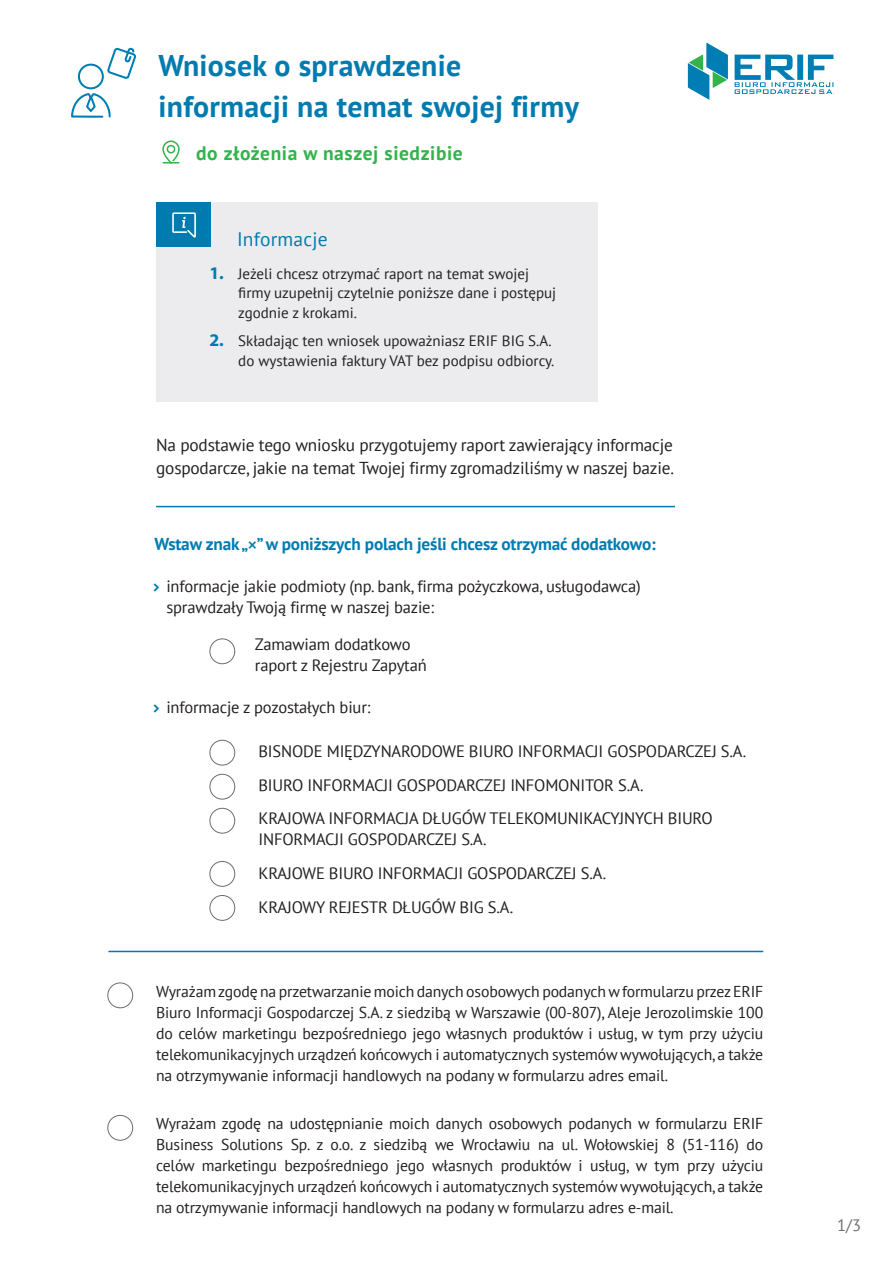
<style>
.page{position:relative;width:893px;height:1263px;background:#fff}
.page>*{position:absolute;margin:0;border:0;box-sizing:border-box;transform-origin:0 0}
.t1{font:700 29.85px/40.3px "PT Sans";letter-spacing:.01em;color:#007bb0}
.t2{font:700 19.5px "PT Sans";letter-spacing:.03em;color:#31b44a}
.t3{font:19.5px "PT Sans";letter-spacing:.01em;color:#007bb0}
.t4{font:17.25px/22.5px "PT Sans";letter-spacing:-.01em;color:#231f20}
.t5{font:700 17.25px "PT Sans";letter-spacing:-.01em;color:#007bb0}
.t6{font:16.5px/33.8px "PT Sans";letter-spacing:-.01em;color:#231f20}
.t7{font:16.5px "PT Sans";color:#6c6d70}
.t8{font:15.75px/21px "PT Sans";letter-spacing:-.01em;color:#231f20;text-align:justify}
.t9{font:15px/19.5px "PT Sans";color:#231f20}
.s1{font-family:"Myriad Pro";font-weight:700;font-size:17.85px;color:#007bb0}
.s2{font-family:"Calibri"}
</style>
<div class="page">
<svg style="left:688px;top:43px;width:40px;height:57px"></svg>
<svg style="left:735px;top:55px;width:98px;height:39px"></svg>
<svg style="left:162px;top:140px;width:18px;height:24px"></svg>
<svg style="left:71px;top:47px;width:66px;height:71px"></svg>
<div style="left:156px;top:202px;width:441px;height:199px;background:#ececee"></div>
<div style="left:156px;top:202px;width:55px;height:45px;background:#007bb0"></div>
<svg style="left:172px;top:212px;width:24px;height:26px"></svg>
<div style="left:210px;top:638px;width:25px;height:26px;border:1px solid #6c6d70;border-radius:50%"></div>
<div style="left:107px;top:982px;width:26px;height:26px;border:1px solid #6c6d70;border-radius:50%"></div>
<div style="left:107px;top:1115px;width:26px;height:25px;border:1px solid #6c6d70;border-radius:50%"></div>
<hr style="left:156px;top:506px;width:519px;height:1px;background:#007bb0">
<hr style="left:108px;top:951px;width:655px;height:1px;background:#007bb0">
<div style="left:210px;top:740px;width:25px;height:25px;border:1px solid #6c6d70;border-radius:50%"></div>
<div style="left:210px;top:774px;width:25px;height:25px;border:1px solid #6c6d70;border-radius:50%"></div>
<div style="left:210px;top:808px;width:25px;height:25px;border:1px solid #6c6d70;border-radius:50%"></div>
<div style="left:210px;top:861px;width:25px;height:26px;border:1px solid #6c6d70;border-radius:50%"></div>
<div style="left:210px;top:895px;width:25px;height:26px;border:1px solid #6c6d70;border-radius:50%"></div>
<h1 class="t1" style="left:158px;top:45px;width:422px">Wniosek o sprawdzenie informacji na temat swojej firmy</h1>
<p class="t2" style="left:196px;top:141px;width:268px">do złożenia w naszej siedzibie</p>
<p class="t3" style="left:237px;top:227px;width:92px">Informacje</p>
<p class="t9" style="left:238px;top:263px;width:319px;text-indent:-29px"><span class="s1">1.</span> Jeżeli chcesz otrzymać raport na temat swojej firmy uzupełnij czytelnie poniższe dane i postępuj zgodnie z krokami.</p>
<p class="t9" style="left:210px;top:331px;width:346px;text-align:right"><span class="s1">2.</span> Składając ten wniosek upoważniasz ERIF BIG S.A. do wystawienia faktury VAT bez podpisu odbiorcy.</p>
<p class="t4" style="left:156px;top:433px;width:520px">Na podstawie tego wniosku przygotujemy raport zawierający informacje gospodarcze, jakie na temat Twojej firmy zgromadziliśmy w naszej bazie.</p>
<p class="t5" style="left:154px;top:532px;width:503px">Wstaw znak „<span class="s2">×</span>” w poniższych polach jeśli chcesz otrzymać dodatkowo:</p>
<p class="t6" style="left:166px;top:575px;width:476px;line-height:21px">informacje jakie podmioty (np. bank, firma pożyczkowa, usługodawca) sprawdzały Twoją firmę w naszej bazie:</p>
<p class="t6" style="left:255px;top:633px;width:173px;line-height:21px">Zamawiam dodatkowo raport z Rejestru Zapytań</p>
<p class="t6" style="left:166px;top:689px;width:206px">informacje z pozostałych biur:</p>
<p class="t6" style="left:258px;top:734px;width:489px">BISNODE MIĘDZYNARODOWE BIURO INFORMACJI GOSPODARCZEJ S.A.<br>BIURO INFORMACJI GOSPODARCZEJ INFOMONITOR S.A.<br>KRAJOWA INFORMACJA DŁUGÓW TELEKOMUNIKACYJNYCH BIURO</p>
<p class="t6" style="left:258px;top:822px;width:349px">INFORMACJI GOSPODARCZEJ S.A.<br>KRAJOWE BIURO INFORMACJI GOSPODARCZEJ S.A.<br>KRAJOWY REJESTR DŁUGÓW BIG S.A.</p>
<p class="t8" style="left:156px;top:980px;width:609px">Wyrażam zgodę na przetwarzanie moich danych osobowych podanych w formularzu przez ERIF Biuro Informacji Gospodarczej S.A. z siedzibą w Warszawie (00-807), Aleje Jerozolimskie 100 do celów marketingu bezpośredniego jego własnych produktów i usług, w tym przy użyciu telekomunikacyjnych urządzeń końcowych i automatycznych systemów wywołujących, a także na otrzymywanie informacji handlowych na podany w formularzu adres email.</p>
<p class="t8" style="left:156px;top:1113px;width:609px">Wyrażam zgodę na udostępnianie moich danych osobowych podanych w formularzu ERIF Business Solutions Sp. z o.o. z siedzibą we Wrocławiu na ul. Wołowskiej 8 (51-116) do celów marketingu bezpośredniego jego własnych produktów i usług, w tym przy użyciu telekomunikacyjnych urządzeń końcowych i automatycznych systemów wywołujących, a także na otrzymywanie informacji handlowych na podany w formularzu adres e-mail.</p>
<p class="t7" style="left:837px;top:1215px;width:25px">1/3</p>
</div>
